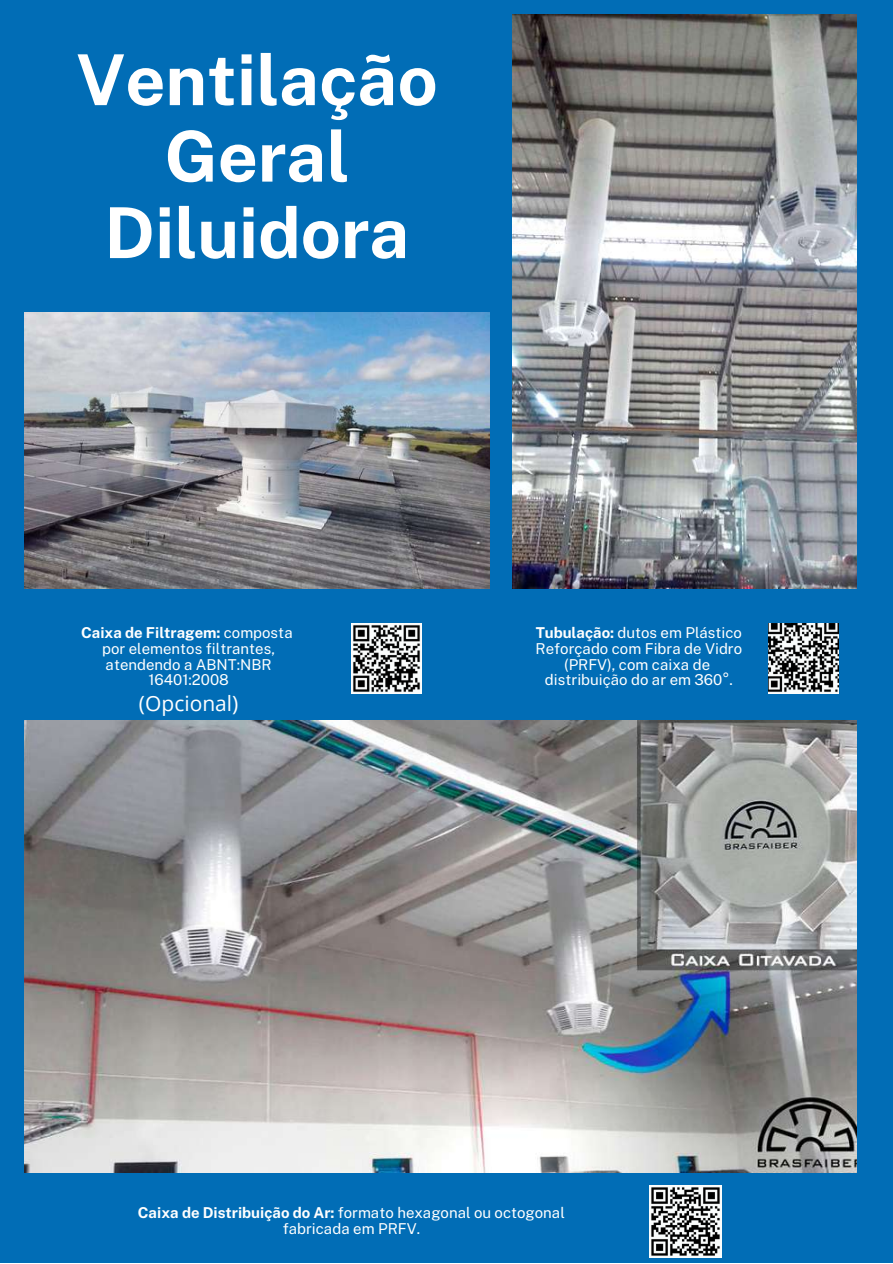
<style>
.page{position:relative;width:893px;height:1264px;background:#fff}
.page>*{position:absolute;margin:0;border:0;box-sizing:border-box;transform-origin:0 0}
.t1{font:700 70.2px/76.5px "Public Sans";color:#fff;text-align:center}
.t2{font:21px "Open Sans";color:#fff}
.t3{font:15px/15.8px "Public Sans";color:#fff;text-align:center}
.s1{font-weight:700}
</style>
<div class="page">
<div style="left:0;top:0;width:892px;height:1262px;background:#016db6"></div>
<img style="left:512px;top:14px;width:344px;height:574px">
<img style="left:25px;top:313px;width:464px;height:275px">
<img style="left:25px;top:721px;width:831px;height:451px">
<img style="left:351px;top:623px;width:70px;height:70px">
<img style="left:649px;top:1185px;width:72px;height:71px">
<img style="left:768px;top:623px;width:70px;height:70px">
<h1 class="t1" style="left:76px;top:41px;width:363px">Ventilação<br>Geral<br>Diluidora</h1>
<p class="t3" style="left:81px;top:624px;width:213px"><span class="s1">Caixa de Filtragem:</span> composta por elementos filtrantes, atendendo a ABNT:NBR<br>16401:2008</p>
<p class="t3" style="left:535px;top:624px;width:208px"><span class="s1">Tubulação:</span> dutos em Plástico<br>Reforçado com Fibra de Vidro (PRFV), com caixa de distribuição do ar em 360°.</p>
<h2 class="t2" style="left:139px;top:688px;width:101px">(Opcional)</h2>
<p class="t3" style="left:138px;top:1204px;width:428px"><span class="s1">Caixa de Distribuição do Ar:</span> formato hexagonal ou octogonal fabricada em PRFV.</p>
</div>
